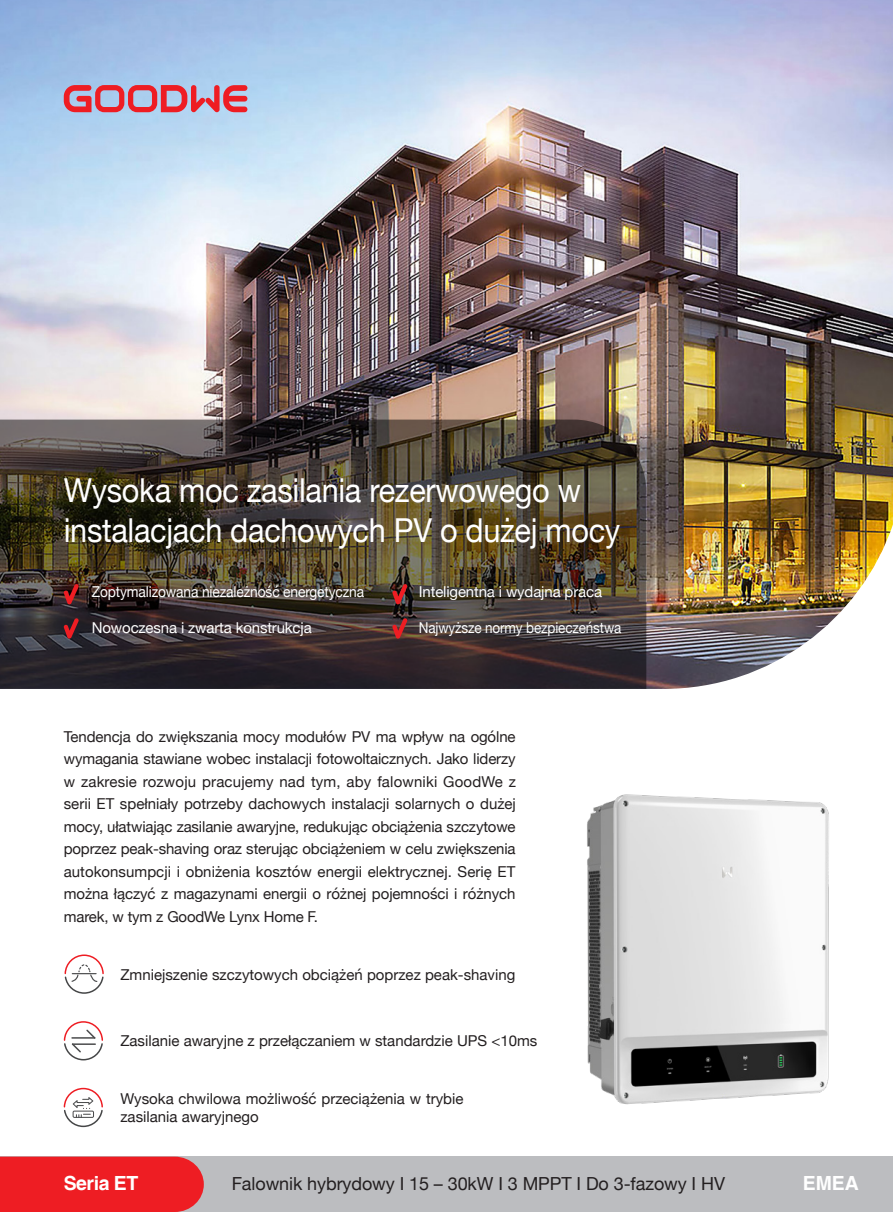
<style>
.page{position:relative;width:893px;height:1212px;background:#fff}
.page>*{position:absolute;margin:0;border:0;box-sizing:border-box;transform-origin:0 0}
.t1{font:33px/39.6px "Helvetica Neue";letter-spacing:-.01em;color:#fff;scale:.93 1}
.t2{font:700 19.5px "Helvetica";letter-spacing:-.025em;color:#fff}
.t3{font:18px "Helvetica Neue";letter-spacing:-.005em;color:#231f20}
.t4{font:15px/22.5px "Helvetica Neue";color:#231f20;text-align:justify}
.t5{font:15px "Helvetica Neue";letter-spacing:-.01em;color:#fff}
.t6{font:15px "Helvetica Neue";letter-spacing:-.01em;color:#fff;scale:.92 1}
.t7{font:15px "Helvetica Neue";letter-spacing:-.01em;color:#fff;scale:.9 1}
</style>
<div class="page">
<img style="left:0;top:0;width:893px;height:689px">
<img style="left:587px;top:794px;width:242px;height:311px">
<svg style="left:64px;top:85px;width:183px;height:27px;background:#cd7385"></svg>
<img style="left:0;top:420px;width:646px;height:269px">
<div style="left:0;top:1156px;width:893px;height:56px;background:#bcbdc0"></div>
<div style="left:0;top:1156px;width:204px;height:56px;background:#ee1d23"></div>
<svg style="left:64px;top:584px;width:15px;height:21px"></svg>
<svg style="left:392px;top:584px;width:16px;height:21px"></svg>
<svg style="left:64px;top:618px;width:15px;height:21px"></svg>
<svg style="left:392px;top:618px;width:16px;height:21px"></svg>
<svg style="left:63px;top:1021px;width:40px;height:40px"></svg>
<svg style="left:63px;top:1087px;width:40px;height:41px"></svg>
<svg style="left:64px;top:954px;width:40px;height:40px"></svg>
<p class="t1" style="left:64px;top:473px;width:600px">Wysoka moc zasilania rezerwowego w instalacjach dachowych PV o dużej mocy</p>
<p class="t6" style="left:92px;top:580px;width:298px">Zoptymalizowana niezależność energetyczna</p>
<p class="t5" style="left:419px;top:580px;width:185px">Inteligentna i wydajna praca</p>
<p class="t5" style="left:92px;top:617px;width:221px">Nowoczesna i zwarta konstrukcja</p>
<p class="t7" style="left:419px;top:617px;width:226px">Najwyższe normy bezpieczeństwa</p>
<p class="t4" style="left:64px;top:726px;width:454px">Tendencja do zwiększania mocy modułów PV ma wpływ na ogólne wymagania stawiane wobec instalacji fotowoltaicznych. Jako liderzy w zakresie rozwoju pracujemy nad tym, aby falowniki GoodWe z serii ET spełniały potrzeby dachowych instalacji solarnych o dużej mocy, ułatwiając zasilanie awaryjne, redukując obciążenia szczytowe poprzez peak-shaving oraz sterując obciążeniem w celu zwiększenia autokonsumpcji i obniżenia kosztów energii elektrycznej. Serię ET można łączyć z magazynami energii o różnej pojemności i różnych marek, w tym z GoodWe Lynx Home F.</p>
<p class="t4" style="left:120px;top:964px;width:396px">Zmniejszenie szczytowych obciążeń poprzez peak-shaving</p>
<p class="t4" style="left:120px;top:1030px;width:418px">Zasilanie awaryjne z przełączaniem w standardzie UPS &lt;10ms</p>
<p class="t4" style="left:120px;top:1090px;width:345px;line-height:18px">Wysoka chwilowa możliwość przeciążenia w trybie zasilania awaryjnego</p>
<p class="t2" style="left:64px;top:1171px;width:76px">Seria ET</p>
<p class="t3" style="left:232px;top:1170px;width:495px">Falownik hybrydowy I 15 – 30kW I 3 MPPT I Do 3-fazowy I HV</p>
<p class="t2" style="left:803px;top:1171px;width:58px">EMEA</p>
</div>
